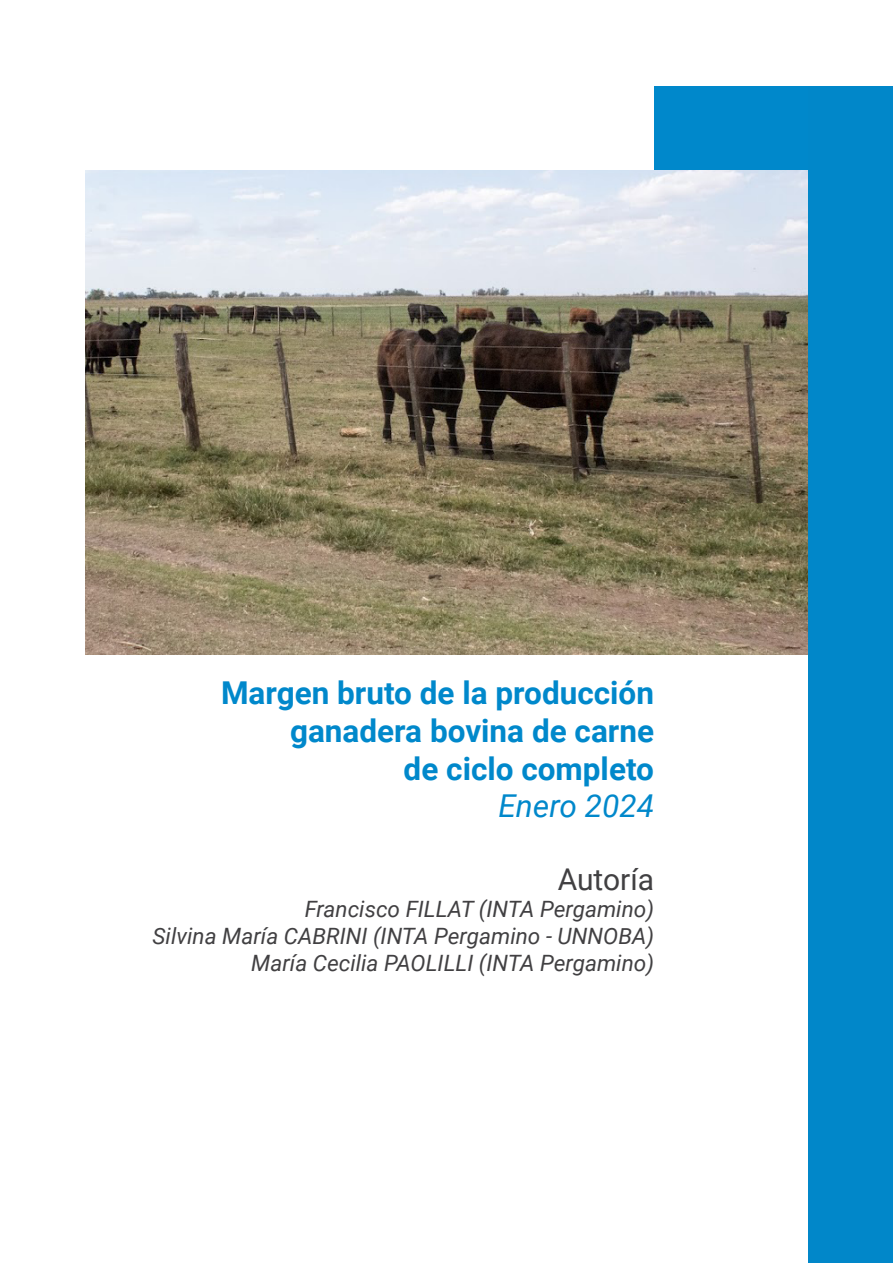
<style>
.page{position:relative;width:893px;height:1263px;background:#fff}
.page>*{position:absolute;margin:0;border:0;box-sizing:border-box;transform-origin:0 0}
.t1{font:700 31.5px/37.8px "Roboto";color:#0088cb;text-align:right}
.t2{font:italic 31.5px "Roboto";color:#0088cb}
.t3{font:30px "Roboto";color:#414042}
.t4{font:italic 22.5px/27px "Roboto";color:#414042;text-align:right}
</style>
<div class="page">
<div style="left:654px;top:86px;width:236px;height:84px;background:#0088cb"></div>
<div style="left:809px;top:86px;width:84px;height:1177px;background:#0187c9"></div>
<img style="left:85px;top:170px;width:723px;height:485px">
<h1 class="t1" style="left:221px;top:673px;width:435px">Margen bruto de la producción ganadera bovina de carne<br>de ciclo completo</h1>
<h1 class="t2" style="left:498px;top:784px;width:157px">Enero 2024</h1>
<h2 class="t3" style="left:558px;top:858px;width:98px">Autoría</h2>
<p class="t4" style="left:153px;top:895px;width:503px">Francisco FILLAT (INTA Pergamino)<br>Silvina María CABRINI (INTA Pergamino - UNNOBA)<br>María Cecilia PAOLILLI (INTA Pergamino)</p>
</div>
